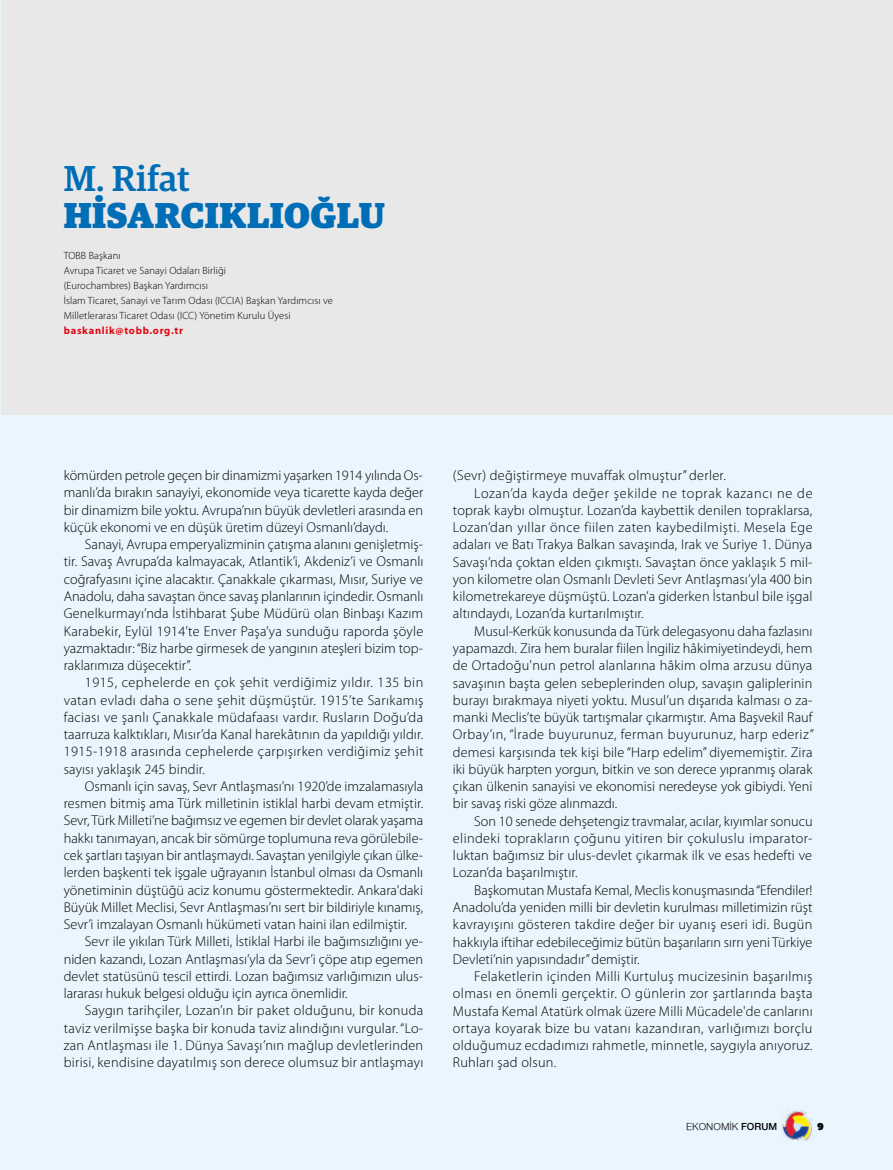
<style>
.page{position:relative;width:893px;height:1170px;background:#fff}
.page>*{position:absolute;margin:0;border:0;box-sizing:border-box;transform-origin:0 0}
.t1{font:900 36px "Guardian Egyp";letter-spacing:.01em;color:#006eb7}
.t2{font:500 36px "Guardian Egyp";letter-spacing:.005em;color:#006eb7}
.t3{font:300 14.25px/17.2px "Myriad Pro";letter-spacing:.01em;color:#000;text-align:justify}
.t4{font:300 14.25px "Myriad Pro";letter-spacing:.03em;color:#000}
.t5{font:300 14.25px "Myriad Pro";letter-spacing:.045em;color:#000}
.t6{font:300 10.5px/15px "Myriad Pro";letter-spacing:.01em;color:#000}
.t7{font:700 10.5px "Myriad Pro";letter-spacing:.07em;color:#e30613}
.t8{font:10.5px "Nimbus Sans Novus";color:#000}
.t9{font:900 10.5px "PF Agora Sans Pro";color:#000}
.s1{font-weight:600}
</style>
<div class="page">
<div style="left:0;top:0;width:893px;height:1169px;background:#eaf6fe"></div>
<div style="left:1px;top:0;width:892px;height:414px;background:#e9e8e8"></div>
<img style="left:781px;top:1109px;width:31px;height:31px">
<h1 class="t2" style="left:64px;top:152px;width:128px">M. Rifat</h1>
<h1 class="t1" style="left:64px;top:187px;width:323px">HİSARCIKLIOĞLU</h1>
<p class="t6" style="left:64px;top:248px;width:271px">TOBB Başkanı<br>Avrupa Ticaret ve Sanayi Odaları Birliği<br>(Eurochambres) Başkan Yardımcısı<br>İslam Ticaret, Sanayi ve Tarım Odası (ICCIA) Başkan Yardımcısı ve Milletlerarası Ticaret Odası (ICC) Yönetim Kurulu Üyesi</p>
<p class="t7" style="left:64px;top:324px;width:121px">baskanlik@tobb.org.tr</p>
<p class="t3" style="left:64px;top:467px;width:361px">kömürden petrole geçen bir dinamizmi yaşarken 1914 yılında Os&shy;manlı’da bırakın sanayiyi, ekonomide veya ticarette kayda değer bir dinamizm bile yoktu. Avrupa’nın büyük devletleri arasında en küçük ekonomi ve en düşük üretim düzeyi Osmanlı’daydı.</p>
<p class="t3" style="left:64px;top:536px;width:361px;text-indent:21px">Sanayi, Avrupa emperyalizminin çatışma alanını genişletmiş&shy;tir. Savaş Avrupa’da kalmayacak, Atlantik’i, Akdeniz’i ve Osmanlı coğrafyasını içine alacaktır. Çanakkale çıkarması, Mısır, Suriye ve Anadolu, daha savaştan önce savaş planlarının içindedir. Osmanlı Genelkurmayı’nda İstihbarat Şube Müdürü olan Binbaşı Kazım Karabekir, Eylül 1914’te Enver Paşa’ya sunduğu raporda şöyle yazmaktadır: “Biz harbe girmesek de yangının ateşleri bizim top&shy;raklarımıza düşecektir”.</p>
<p class="t3" style="left:64px;top:674px;width:361px;text-indent:21px">1915, cephelerde en çok şehit verdiğimiz yıldır. 135 bin vatan evladı daha o sene şehit düşmüştür. 1915’te Sarıkamış faciası ve şanlı Çanakkale müdafaası vardır. Rusların Doğu’da taarruza kalktıkları, Mısır’da Kanal harekâtının da yapıldığı yıldır.<br>1915-1918 arasında cephelerde çarpışırken verdiğimiz şehit sayısı yaklaşık 245 bindir.</p>
<p class="t3" style="left:64px;top:777px;width:361px;text-indent:21px">Osmanlı için savaş, Sevr Antlaşması’nı 1920’de imzalamasıyla resmen bitmiş ama Türk milletinin istiklal harbi devam etmiştir.<br>Sevr, Türk Milleti’ne bağımsız ve egemen bir devlet olarak yaşama hakkı tanımayan, ancak bir sömürge toplumuna reva görülebile&shy;cek şartları taşıyan bir antlaşmaydı. Savaştan yenilgiyle çıkan ülke&shy;lerden başkenti tek işgale uğrayanın İstanbul olması da Osmanlı yönetiminin düştüğü aciz konumu göstermektedir. Ankara'daki Büyük Millet Meclisi, Sevr Antlaşması’nı sert bir bildiriyle kınamış, Sevr’i imzalayan Osmanlı hükümeti vatan haini ilan edilmiştir.</p>
<p class="t3" style="left:64px;top:933px;width:361px;text-indent:21px">Sevr ile yıkılan Türk Milleti, İstiklal Harbi ile bağımsızlığını ye&shy;niden kazandı, Lozan Antlaşması’yla da Sevr’i çöpe atıp egemen devlet statüsünü tescil ettirdi. Lozan bağımsız varlığımızın ulus&shy;lararası hukuk belgesi olduğu için ayrıca önemlidir.</p>
<p class="t3" style="left:64px;top:1002px;width:361px;text-indent:21px">Saygın tarihçiler, Lozan’ın bir paket olduğunu, bir konuda taviz verilmişse başka bir konuda taviz alındığını vurgular. “Lo&shy;zan Antlaşması ile 1. Dünya Savaşı’nın mağlup devletlerinden birisi, kendisine dayatılmış son derece olumsuz bir antlaşmayı</p>
<p class="t3" style="left:453px;top:467px;width:274px">(Sevr) değiştirmeye muvaffak olmuştur” derler.</p>
<p class="t5" style="left:474px;top:485px;width:340px">Lozan’da kayda değer şekilde ne toprak kazancı ne de</p>
<p class="t3" style="left:453px;top:501px;width:361px">toprak kaybı olmuştur. Lozan’da kaybettik denilen topraklarsa,</p>
<p class="t4" style="left:453px;top:519px;width:361px">Lozan’dan yıllar önce fiilen zaten kaybedilmişti. Mesela Ege</p>
<p class="t3" style="left:453px;top:536px;width:361px">adaları ve Batı Trakya Balkan savaşında, Irak ve Suriye 1. Dünya</p>
<p class="t3" style="left:453px;top:553px;width:361px">Savaşı’nda çoktan elden çıkmıştı. Savaştan önce yaklaşık 5 mil-</p>
<p class="t3" style="left:453px;top:570px;width:361px">yon kilometre olan Osmanlı Devleti Sevr Antlaşması’yla 400 bin</p>
<p class="t3" style="left:453px;top:588px;width:361px">kilometrekareye düşmüştü. Lozan’a giderken İstanbul bile işgal</p>
<p class="t3" style="left:453px;top:605px;width:192px">altındaydı, Lozan’da kurtarılmıştır.</p>
<p class="t3" style="left:474px;top:622px;width:340px">Musul-Kerkük konusunda da Türk delegasyonu daha fazlasını</p>
<p class="t3" style="left:453px;top:639px;width:361px">yapamazdı. Zira hem buralar fiilen İngiliz hâkimiyetindeydi, hem</p>
<p class="t3" style="left:453px;top:657px;width:361px">de Ortadoğu'nun petrol alanlarına hâkim olma arzusu dünya</p>
<p class="t3" style="left:453px;top:674px;width:361px">savaşının başta gelen sebeplerinden olup, savaşın galiplerinin</p>
<p class="t3" style="left:453px;top:691px;width:361px">burayı bırakmaya niyeti yoktu. Musul’un dışarıda kalması o za-</p>
<p class="t3" style="left:453px;top:709px;width:361px">manki Meclis’te büyük tartışmalar çıkarmıştır. Ama Başvekil Rauf</p>
<p class="t4" style="left:453px;top:726px;width:362px">Orbay’ın, “İrade buyurunuz, ferman buyurunuz, harp ederiz”</p>
<p class="t3" style="left:453px;top:743px;width:361px">demesi karşısında tek kişi bile “Harp edelim” diyememiştir. Zira</p>
<p class="t3" style="left:453px;top:760px;width:361px">iki büyük harpten yorgun, bitkin ve son derece yıpranmış olarak</p>
<p class="t3" style="left:453px;top:778px;width:361px">çıkan ülkenin sanayisi ve ekonomisi neredeyse yok gibiydi. Yeni</p>
<p class="t3" style="left:453px;top:795px;width:166px">bir savaş riski göze alınmazdı.</p>
<p class="t3" style="left:474px;top:812px;width:340px">Son 10 senede dehşetengiz travmalar, acılar, kıyımlar sonucu</p>
<p class="t4" style="left:453px;top:830px;width:361px">elindeki toprakların çoğunu yitiren bir çokuluslu imparator-</p>
<p class="t3" style="left:453px;top:847px;width:361px">luktan bağımsız bir ulus-devlet çıkarmak ilk ve esas hedefti ve</p>
<p class="t3" style="left:453px;top:864px;width:126px">Lozan’da başarılmıştır.</p>
<p class="t3" style="left:474px;top:881px;width:340px">Başkomutan Mustafa Kemal, Meclis konuşmasında “Efendiler!</p>
<p class="t3" style="left:453px;top:898px;width:361px">Anadolu’da yeniden milli bir devletin kurulması milletimizin rüşt</p>
<p class="t3" style="left:453px;top:916px;width:361px">kavrayışını gösteren takdire değer bir uyanış eseri idi. Bugün</p>
<p class="t3" style="left:453px;top:933px;width:361px">hakkıyla iftihar edebileceğimiz bütün başarıların sırrı yeni Türkiye</p>
<p class="t3" style="left:453px;top:950px;width:188px">Devleti’nin yapısındadır” demiştir.</p>
<p class="t3" style="left:474px;top:967px;width:340px">Felaketlerin içinden Milli Kurtuluş mucizesinin başarılmış</p>
<p class="t4" style="left:453px;top:985px;width:361px">olması en önemli gerçektir. O günlerin zor şartlarında başta</p>
<p class="t3" style="left:453px;top:1002px;width:361px">Mustafa Kemal Atatürk olmak üzere Milli Mücadele'de canlarını</p>
<p class="t4" style="left:453px;top:1020px;width:361px">ortaya koyarak bize bu vatanı kazandıran, varlığımızı borçlu</p>
<p class="t3" style="left:453px;top:1036px;width:361px">olduğumuz ecdadımızı rahmetle, minnetle, saygıyla anıyoruz.</p>
<p class="t3" style="left:453px;top:1054px;width:105px">Ruhları şad olsun.</p>
<p class="t8" style="left:686px;top:1120px;width:93px">EKONOMİK <span class="s1">FORUM</span></p>
<p class="t9" style="left:817px;top:1119px;width:8px">9</p>
</div>
